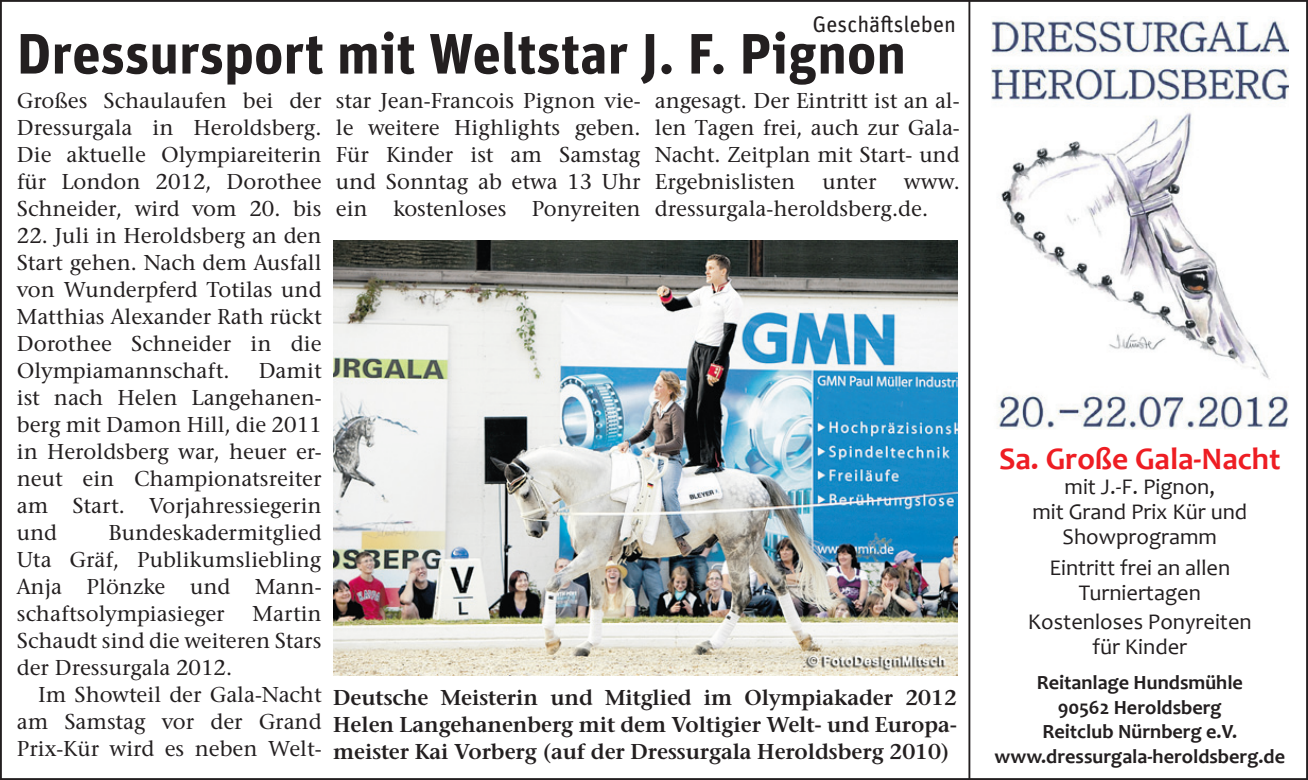
<style>
.page{position:relative;width:1308px;height:780px;background:#fff}
.page>*{position:absolute;margin:0;border:0;box-sizing:border-box;transform-origin:0 0}
.t1{font:700 56.75px "Unit OT";color:#231f20}
.t2{font:700 31.5px "Candara";color:#ee1d23}
.t3{font:500 22.5px/27px "Stone Serif EF";color:#231f20;text-align:justify}
.t4{font:22.5px/27px "Stone Serif EF Sem Bol";color:#231f20;text-align:justify}
.t5{font:22.5px/24.8px "Candara";color:#231f20;text-align:center}
.t6{font:22.5px "Unit OT";color:#231f20}
.t7{font:700 20.25px/24.8px "Candara";color:#231f20;text-align:center}
</style>
<div class="page">
<img style="left:991px;top:20px;width:297px;height:409px">
<img style="left:333px;top:240px;width:624px;height:435px">
<hr style="left:968px;top:0;width:2px;height:780px;background:#231f20">
<p class="t6" style="left:812px;top:10px;width:145px">Geschäftsleben</p>
<h1 class="t1" style="left:17px;top:17px;width:890px">Dressursport mit Weltstar J. F. Pignon</h1>
<p class="t3" style="left:17px;top:87px;width:306px">Großes Schaulaufen bei der Dressurgala in Heroldsberg.<br>Die aktuelle Olympiareiterin für London 2012, Dorothee Schneider, wird vom 20. bis</p>
<p class="t3" style="left:17px;top:222px;width:306px">22. Juli in Heroldsberg an den Start gehen. Nach dem Ausfall von Wunderpferd Totilas und Matthias Alexander Rath rückt Dorothee Schneider in die Olympiamannschaft.</p>
<p class="t3" style="left:17px;top:357px;width:306px;text-indent:242px">Damit ist nach Helen Langehanen&shy;berg mit Damon Hill, die 2011 in Heroldsberg war, heuer er&shy;neut ein Championatsreiter am Start. Vorjahressiegerin und</p>
<p class="t3" style="left:17px;top:519px;width:306px;text-indent:92px">Bundeskadermitglied Uta Gräf, Publikumsliebling Anja Plönzke und Mann&shy;schaftsolympiasieger Martin Schaudt sind die weiteren Stars der Dressurgala 2012.</p>
<p class="t3" style="left:17px;top:681px;width:306px;text-indent:21px">Im Showteil der Gala-Nacht am Samstag vor der Grand Prix-Kür wird es neben Welt-</p>
<p class="t3" style="left:336px;top:87px;width:306px">star Jean-Francois Pignon vie&shy;le weitere Highlights geben.<br>Für Kinder ist am Samstag und Sonntag ab etwa 13 Uhr ein kostenloses Ponyreiten</p>
<p class="t3" style="left:655px;top:87px;width:306px">angesagt. Der Eintritt ist an al&shy;len Tagen frei, auch zur Gala-Nacht. Zeitplan mit Start- und Ergebnislisten unter www. dressurgala-heroldsberg.de.</p>
<p class="t4" style="left:333px;top:684px;width:625px">Deutsche Meisterin und Mitglied im Olympiakader 2012<br>Helen Langehanenberg mit dem Voltigier Welt- und Europa&shy;meister Kai Vorberg (auf der Dressurgala Heroldsberg 2010)</p>
<h2 class="t2" style="left:999px;top:439px;width:283px">Sa. Große Gala-Nacht</h2>
<p class="t5" style="left:1032px;top:474px;width:216px">mit J.-F. Pignon,<br>mit Grand Prix Kür und<br>Showprogramm</p>
<p class="t5" style="left:1049px;top:555px;width:182px">Eintritt frei an allen<br>Turniertagen</p>
<p class="t5" style="left:1028px;top:609px;width:225px">Kostenloses Ponyreiten für Kinder</p>
<p class="t7" style="left:994px;top:669px;width:292px">Reitanlage Hundsmühle<br>90562 Heroldsberg<br>Reitclub Nürnberg e.V. www.dressurgala-heroldsberg.de</p>
</div>
